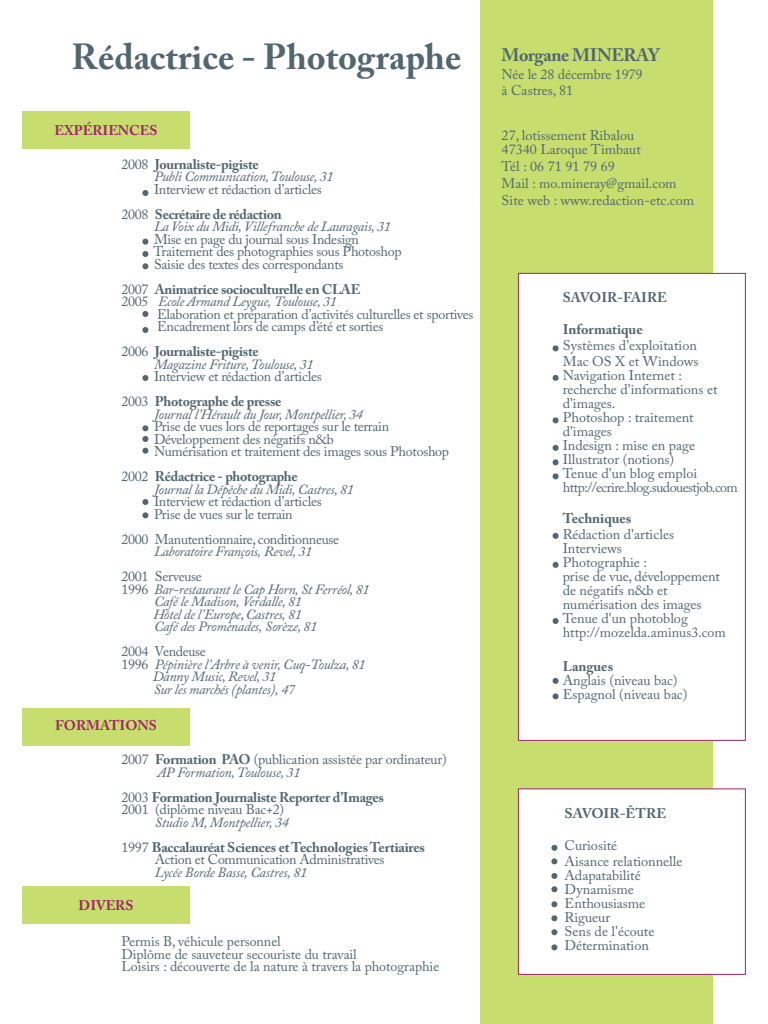
<style>
.page{position:relative;width:768px;height:1024px;background:#fff}
.page>*{position:absolute;margin:0;border:0;box-sizing:border-box;transform-origin:0 0}
.t1{font:700 36px "Adobe Caslon Pro";color:#526670}
.t2{font:700 18px "Adobe Caslon Pro";letter-spacing:-.02em;color:#526670}
.t3{font:14px/14px "Adobe Caslon Pro";letter-spacing:-.01em;color:#526670}
.t4{font:italic 14px/12.5px "Adobe Caslon Pro";letter-spacing:-.02em;color:#526670}
.t5{font:700 14px/12.5px "Adobe Caslon Pro";letter-spacing:-.015em;color:#526670}
.t6{font:700 14px "Adobe Caslon Pro";color:#a1246a}
.s1{font-style:normal}
.s2{font-weight:700;font-style:normal}
.s3{font-weight:700}
.s4{font-weight:400}
.s5{font-weight:400;font-style:italic}
.s6{font-style:italic}
</style>
<div class="page">
<div style="left:480px;top:0;width:233px;height:1024px;background:#c7de6f"></div>
<div style="left:22px;top:111px;width:168px;height:38px;background:#c7de6f"></div>
<div style="left:22px;top:887px;width:168px;height:37px;background:#c7de6f"></div>
<div style="left:22px;top:709px;width:168px;height:37px;background:#c7de6f"></div>
<div style="left:518px;top:273px;width:228px;height:468px;background:#fff;border:1px solid #a1246a"></div>
<div style="left:518px;top:788px;width:228px;height:187px;background:#fff;border:1px solid #a1246a"></div>
<svg style="left:551px;top:915px;width:6px;height:6px"></svg>
<svg style="left:551px;top:929px;width:6px;height:6px"></svg>
<svg style="left:551px;top:944px;width:6px;height:6px"></svg>
<svg style="left:551px;top:845px;width:6px;height:6px"></svg>
<svg style="left:551px;top:858px;width:6px;height:6px"></svg>
<svg style="left:551px;top:873px;width:6px;height:6px"></svg>
<svg style="left:551px;top:901px;width:6px;height:6px"></svg>
<svg style="left:551px;top:886px;width:6px;height:6px"></svg>
<svg style="left:553px;top:445px;width:6px;height:6px"></svg>
<svg style="left:553px;top:459px;width:6px;height:6px"></svg>
<svg style="left:553px;top:345px;width:6px;height:6px"></svg>
<svg style="left:553px;top:375px;width:6px;height:6px"></svg>
<svg style="left:553px;top:473px;width:6px;height:6px"></svg>
<svg style="left:553px;top:417px;width:6px;height:6px"></svg>
<svg style="left:553px;top:533px;width:6px;height:6px"></svg>
<svg style="left:553px;top:562px;width:6px;height:6px"></svg>
<svg style="left:553px;top:618px;width:6px;height:6px"></svg>
<svg style="left:553px;top:678px;width:6px;height:6px"></svg>
<svg style="left:553px;top:693px;width:6px;height:6px"></svg>
<svg style="left:142px;top:239px;width:6px;height:6px"></svg>
<svg style="left:142px;top:190px;width:6px;height:6px"></svg>
<svg style="left:142px;top:251px;width:6px;height:6px"></svg>
<svg style="left:142px;top:263px;width:6px;height:6px"></svg>
<svg style="left:142px;top:375px;width:6px;height:6px"></svg>
<svg style="left:142px;top:327px;width:6px;height:6px"></svg>
<svg style="left:142px;top:311px;width:6px;height:6px"></svg>
<svg style="left:142px;top:425px;width:6px;height:17px"></svg>
<svg style="left:142px;top:448px;width:6px;height:6px"></svg>
<svg style="left:142px;top:499px;width:6px;height:6px"></svg>
<svg style="left:142px;top:512px;width:6px;height:6px"></svg>
<h1 class="t1" style="left:72px;top:36px;width:391px">Rédactrice - Photographe</h1>
<p class="t6" style="left:55px;top:122px;width:104px">EXPÉRIENCES</p>
<p class="t4" style="left:154px;top:158px;width:181px;text-indent:-33px"><span class="s1">2008</span> <span class="s2">Journaliste-pigiste<br></span>Publi Communication, Toulouse, 31</p>
<p class="t3" style="left:121px;top:176px;width:202px;line-height:25px;text-indent:33px">Interview et rédaction d’articles<br>2008 <span class="s3">Secrétaire de rédaction</span></p>
<p class="t4" style="left:154px;top:220px;width:238px">La Voix du Midi, Villefranche de Lauragais, 31</p>
<p class="t3" style="left:153px;top:233px;width:250px;line-height:12.5px">Mise en page du journal sous Indesign<br>Traitement des photographies sous Photoshop<br>Saisie des textes des correspondants</p>
<p class="t5" style="left:121px;top:283px;width:241px"><span class="s4">2007</span> Animatrice socioculturelle en CLAE<br><span class="s4">2005</span> <span class="s5">Ecole Armand Leygue, Toulouse, 31</span></p>
<p class="t3" style="left:157px;top:308px;width:318px;line-height:12.5px">Elaboration et préparation d’activités culturelles et sportives<br>Encadrement lors de camps d’été et sorties</p>
<p class="t4" style="left:154px;top:345px;width:161px;text-indent:-33px"><span class="s1">2006</span> <span class="s2">Journaliste-pigiste<br></span>Magazine Friture, Toulouse, 31</p>
<p class="t3" style="left:121px;top:364px;width:202px;line-height:25px;text-indent:33px">Interview et rédaction d’articles<br>2003 <span class="s3">Photographe de presse</span></p>
<p class="t4" style="left:154px;top:408px;width:210px">Journal l’Hérault du Jour, Montpellier, 34</p>
<p class="t3" style="left:154px;top:420px;width:297px;line-height:12.5px">Prise de vues lors de reportages sur le terrain<br>Développement des négatifs n&amp;b<br>Numérisation et traitement des images sous Photoshop</p>
<p class="t4" style="left:154px;top:470px;width:201px;text-indent:-33px"><span class="s1">2002</span> <span class="s2">Rédactrice - photographe<br></span>Journal la Dépêche du Midi, Castres, 81</p>
<p class="t3" style="left:154px;top:495px;width:169px;line-height:12.5px">Interview et rédaction d’articles<br>Prise de vues sur le terrain</p>
<p class="t3" style="left:121px;top:532px;width:219px">2000 Manutentionnaire, conditionneuse</p>
<p class="t4" style="left:154px;top:545px;width:160px">Laboratoire François, Revel, 31</p>
<p class="t3" style="left:121px;top:569px;width:82px">2001 Serveuse</p>
<p class="t4" style="left:121px;top:583px;width:249px"><span class="s1">1996</span> Bar-restaurant le Cap Horn, St Ferréol, 81</p>
<p class="t4" style="left:154px;top:595px;width:149px">Café le Madison, Verdalle, 81</p>
<p class="t4" style="left:153px;top:608px;width:150px">Hôtel de l’Europe<span class="s1">,</span> Castres, 81</p>
<p class="t4" style="left:154px;top:620px;width:165px">Café des Promenades, Sorèze, 81</p>
<p class="t3" style="left:121px;top:644px;width:86px">2004 Vendeuse</p>
<p class="t4" style="left:121px;top:658px;width:246px"><span class="s1">1996</span> Pépinière l’Arbre à venir, Cuq-Toulza, 81</p>
<p class="t4" style="left:153px;top:670px;width:125px">Danny Music, Revel, 31</p>
<p class="t4" style="left:154px;top:683px;width:143px">Sur les marchés (plantes), 47</p>
<p class="t6" style="left:55px;top:717px;width:103px">FORMATIONS</p>
<p class="t3" style="left:158px;top:753px;width:291px;line-height:12.5px;text-indent:-36px">2007 <span class="s3">Formation PAO</span> (publication assistée par ordinateur)<br><span class="s6">AP Formation, Toulouse, 31</span></p>
<p class="t5" style="left:121px;top:791px;width:264px"><span class="s4">2003</span> Formation Journaliste Reporter d’Images<br><span class="s4">2001 (diplôme niveau Bac+2)</span></p>
<p class="t5" style="left:121px;top:809px;width:305px;line-height:25px;text-indent:33px"><span class="s5">Studio M, Montpellier, 34<br></span><span class="s4">1997</span> Baccalauréat Sciences et Technologies Tertiaires</p>
<p class="t3" style="left:155px;top:852px;width:231px">Action et Communication Administratives</p>
<p class="t4" style="left:155px;top:866px;width:154px">Lycée Borde Basse, Castres, 81</p>
<p class="t6" style="left:79px;top:897px;width:56px">DIVERS</p>
<p class="t3" style="left:121px;top:935px;width:319px;line-height:12.5px">Permis B, véhicule personnel<br>Diplôme de sauveteur secouriste du travail<br>Loisirs : découverte de la nature à travers la photographie</p>
<p class="t2" style="left:502px;top:44px;width:159px">Morgane MINERAY</p>
<p class="t3" style="left:502px;top:67px;width:143px;line-height:15.3px">Née le 28 décembre 1979 à Castres, 81</p>
<p class="t3" style="left:502px;top:128px;width:141px">27, lotissement Ribalou<br>47340 Laroque Timbaut</p>
<p class="t3" style="left:502px;top:158px;width:194px;line-height:16.8px">Tél : 06 71 91 79 69<br>Mail : mo.mineray@gmail.com<br>Site web : www.redaction-etc.com</p>
<p class="t5" style="left:563px;top:291px;width:106px">SAVOIR-FAIRE</p>
<p class="t5" style="left:563px;top:323px;width:82px">Informatique</p>
<p class="t3" style="left:563px;top:338px;width:137px;line-height:16px">Systèmes d'exploitation<br>Mac OS X et Windows</p>
<p class="t3" style="left:563px;top:369px;width:177px">Navigation Internet : recherche d'informations et d'images.<br>Photoshop : traitement d'images<br>Indesign : mise en page<br>Illustrator (notions)<br>Tenue d'un blog emploi http://ecrire.blog.sudouestjob.com</p>
<p class="t5" style="left:563px;top:512px;width:70px">Techniques</p>
<p class="t3" style="left:563px;top:527px;width:165px">Rédaction d'articles<br>Interviews<br>Photographie :<br>prise de vue, développement de négatifs n&amp;b et numérisation des images<br>Tenue d'un photoblog http://mozelda.aminus3.com</p>
<p class="t5" style="left:563px;top:660px;width:52px">Langues</p>
<p class="t3" style="left:563px;top:673px;width:126px">Anglais (niveau bac)<br>Espagnol (niveau bac)</p>
<p class="t5" style="left:565px;top:807px;width:103px">SAVOIR-ÊTRE</p>
<p class="t3" style="left:565px;top:838px;width:119px;line-height:16px">Curiosité<br>Aisance relationnelle</p>
<p class="t3" style="left:565px;top:869px;width:91px">Adapatabilité<br>Dynamisme<br>Enthousiasme<br>Rigueur<br>Sens de l'écoute<br>Détermination</p>
</div>
